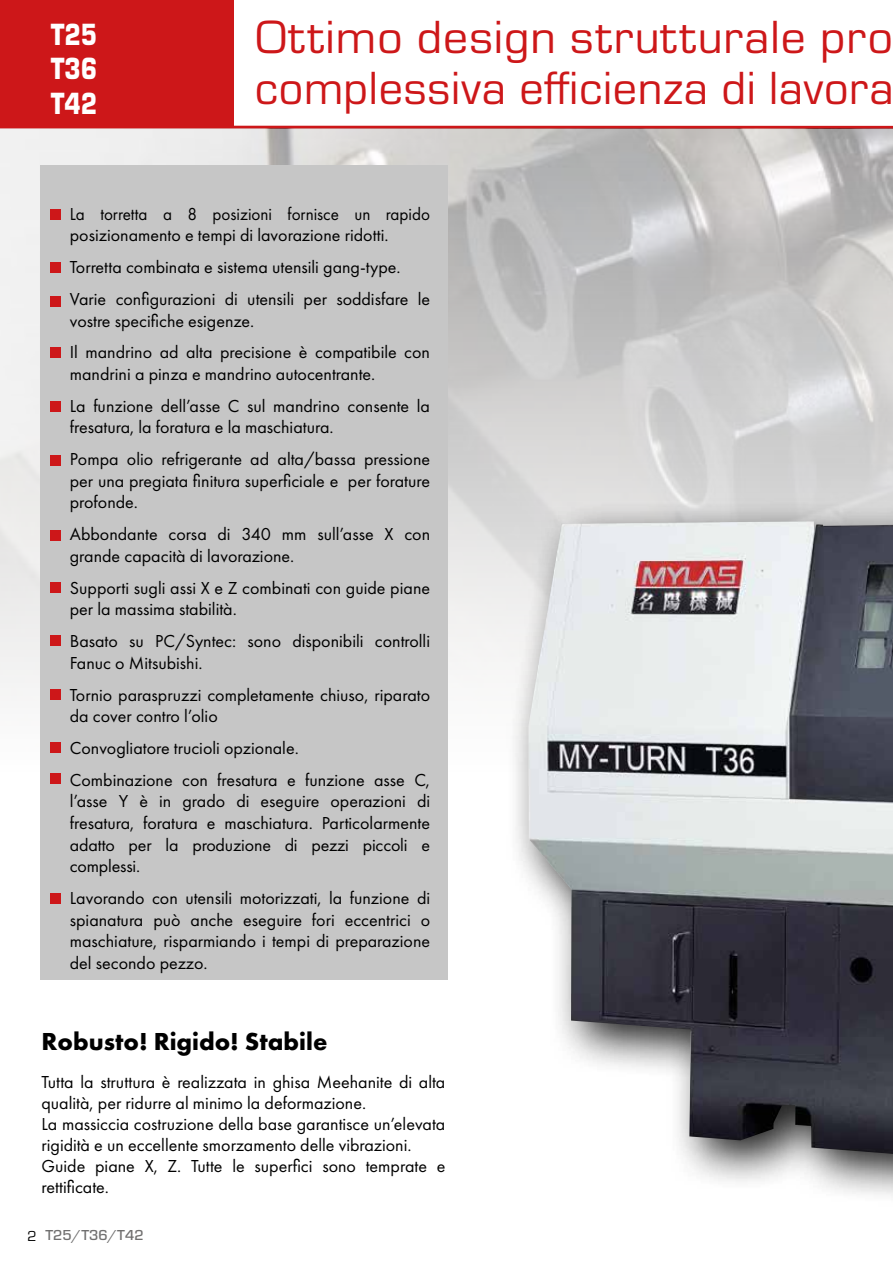
<style>
.page{position:relative;width:893px;height:1263px;background:#fff}
.page>*{position:absolute;margin:0;border:0;box-sizing:border-box;transform-origin:0 0}
.t1{font:48.3px/51px "Eurostile";letter-spacing:.02em;color:#cd1719}
.t2{font:900 31.8px/34.5px "Eurostile";color:#fff;text-align:justify;scale:.8 1}
.t3{font:700 25.5px "Futura PT";color:#000}
.t4{font:18px/21.6px "Futura PT";color:#000}
.t5{font:18px/21.6px "Futura PT";color:#000;scale:.95 1}
.t6{font:500 15px "Eurostile";color:#706f6f}
.s1{font-weight:400;color:#000}
</style>
<div class="page">
<div style="left:0;top:0;width:234px;height:128px;background:#cd1719"></div>
<hr style="left:0;top:126px;width:893px;height:3px;background:#cd1719">
<img style="left:0;top:129px;width:893px;height:567px">
<div style="left:505px;top:322px;width:388px;height:923px;background:#000;opacity:.88"></div>
<img style="left:528px;top:521px;width:365px;height:633px">
<div style="left:40px;top:165px;width:408px;height:814px;background:#c6c6c6"></div>
<div style="left:51px;top:210px;width:10px;height:10px;background:#cd1719"></div>
<div style="left:51px;top:262px;width:10px;height:11px;background:#cd1719"></div>
<div style="left:51px;top:296px;width:10px;height:10px;background:#cd1719"></div>
<div style="left:51px;top:347px;width:10px;height:11px;background:#cd1719"></div>
<div style="left:51px;top:401px;width:10px;height:11px;background:#cd1719"></div>
<div style="left:51px;top:456px;width:10px;height:10px;background:#cd1719"></div>
<div style="left:51px;top:530px;width:10px;height:11px;background:#cd1719"></div>
<div style="left:51px;top:582px;width:10px;height:11px;background:#cd1719"></div>
<div style="left:51px;top:635px;width:10px;height:11px;background:#cd1719"></div>
<div style="left:51px;top:689px;width:10px;height:10px;background:#cd1719"></div>
<div style="left:51px;top:742px;width:10px;height:11px;background:#cd1719"></div>
<div style="left:51px;top:773px;width:10px;height:11px;background:#cd1719"></div>
<div style="left:51px;top:893px;width:10px;height:11px;background:#cd1719"></div>
<h2 class="t2" style="left:51px;top:15px;width:60px">T25<br>T36<br>T42</h2>
<h1 class="t1" style="left:255px;top:10px;width:640px">Ottimo design strutturale pro complessiva efficienza di lavora</h1>
<p class="t5" style="left:70px;top:203px;width:381px">La torretta a 8 posizioni fornisce un rapido posizionamento e tempi di lavorazione ridotti.</p>
<p class="t4" style="left:70px;top:251px;width:362px;line-height:31.8px">Torretta combinata e sistema utensili gang-type.<br>Varie configurazioni di utensili per soddisfare le</p>
<p class="t4" style="left:70px;top:305px;width:362px;line-height:31.8px">vostre specifiche esigenze.<br>Il mandrino ad alta precisione è compatibile con</p>
<p class="t4" style="left:70px;top:358px;width:362px;line-height:31.8px">mandrini a pinza e mandrino autocentrante.<br>La funzione dell’asse C sul mandrino consente la</p>
<p class="t4" style="left:70px;top:411px;width:362px;line-height:31.8px">fresatura, la foratura e la maschiatura.<br>Pompa olio refrigerante ad alta/bassa pressione</p>
<p class="t4" style="left:70px;top:470px;width:362px">per una pregiata finitura superficiale e per forature profonde.</p>
<p class="t4" style="left:70px;top:523px;width:362px">Abbondante corsa di 340 mm sull’asse X con grande capacità di lavorazione.</p>
<p class="t4" style="left:70px;top:577px;width:362px">Supporti sugli assi X e Z combinati con guide piane per la massima stabilità.</p>
<p class="t4" style="left:70px;top:630px;width:362px">Basato su PC/Syntec: sono disponibili controlli<br>Fanuc o Mitsubishi.</p>
<p class="t4" style="left:70px;top:684px;width:362px">Tornio paraspruzzi completamente chiuso, riparato da cover contro l’olio</p>
<p class="t4" style="left:70px;top:732px;width:362px;line-height:31.8px">Convogliatore trucioli opzionale.<br>Combinazione con fresatura e funzione asse C,</p>
<p class="t4" style="left:70px;top:790px;width:362px;text-align:justify">l’asse Y è in grado di eseguire operazioni di fresatura, foratura e maschiatura. Particolarmente adatto per la produzione di pezzi piccoli e complessi.</p>
<p class="t4" style="left:70px;top:887px;width:362px;text-align:justify">Lavorando con utensili motorizzati, la funzione di spianatura può anche eseguire fori eccentrici o maschiature, risparmiando i tempi di preparazione del secondo pezzo.</p>
<h3 class="t3" style="left:41px;top:1025px;width:287px">Robusto! Rigido! Stabile</h3>
<p class="t4" style="left:41px;top:1071px;width:405px;line-height:21px">Tutta la struttura è realizzata in ghisa Meehanite di alta qualità, per ridurre al minimo la deformazione.<br>La massiccia costruzione della base garantisce un’elevata rigidità e un eccellente smorzamento delle vibrazioni.<br>Guide piane X, Z. Tutte le superfici sono temprate e rettificate.</p>
<p class="t6" style="left:28px;top:1225px;width:118px"><span class="s1">2</span> T25/T36/T42</p>
</div>
